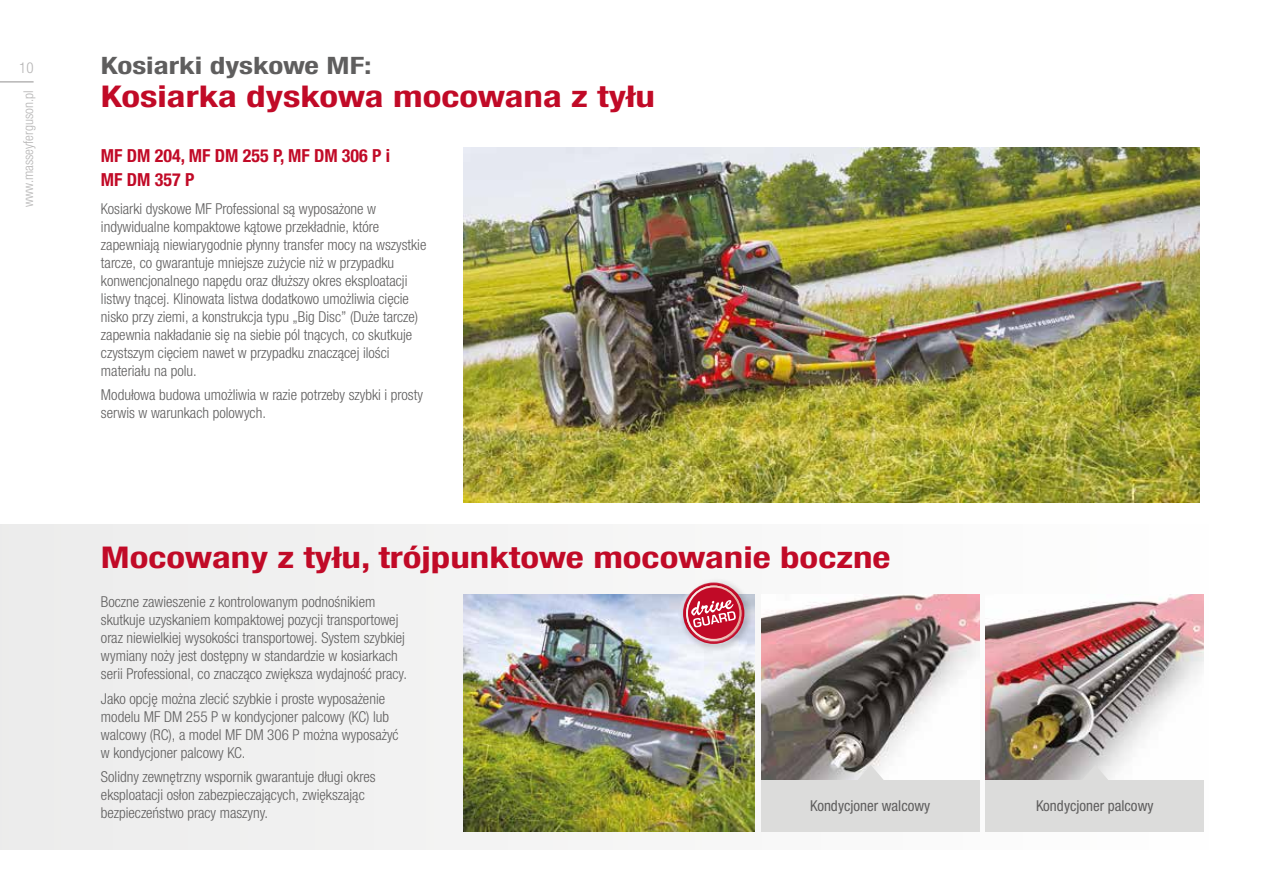
<style>
.page{position:relative;width:1263px;height:893px;background:#fff}
.page>*{position:absolute;margin:0;border:0;box-sizing:border-box;transform-origin:0 0}
.t1{font:700 condensed 30px "Helvetica Neue LTW1 G";color:#c10a27;scale:1.3 1}
.t2{font:700 condensed 24px "Helvetica Neue LTW1 G";color:#5f5e5e;scale:1.3 1}
.t3{font:700 condensed 18px/24px "Helvetica Neue LTW1 G";color:#c10a27}
.t4{font:300 condensed 15px/18px "Helvetica Neue LTW1 G";color:#5f5e5e}
.t5{font:condensed 15px "Helvetica Neue LTW1 G";color:#5f5e5e}
.t6{font:300 condensed 15px "Helvetica Neue LTW1 G";color:#b6b5b5}
.t7{font:300 condensed 13.5px "Helvetica Neue LTW1 G";color:#b6b5b5}
</style>
<div class="page">
<div style="left:0;top:525px;width:1231px;height:324px;background:linear-gradient(to right,#ebebeb,#fdfdfd)"></div>
<img style="left:464px;top:594px;width:291px;height:237px">
<img style="left:761px;top:594px;width:218px;height:186px">
<img style="left:986px;top:594px;width:218px;height:186px">
<div style="left:678px;top:578px;width:75px;height:75px;background:#000;opacity:.4"></div>
<div style="left:679px;top:579px;width:64px;height:63px;background:#fff;opacity:.75"></div>
<svg style="left:683px;top:582px;width:61px;height:62px;background:#d16677"></svg>
<div style="left:761px;top:780px;width:218px;height:51px;background:#dcdcdb"></div>
<div style="left:986px;top:780px;width:218px;height:51px;background:#dcdcdb"></div>
<svg style="left:856px;top:765px;width:29px;height:15px"></svg>
<svg style="left:1081px;top:765px;width:28px;height:15px"></svg>
<hr style="left:0;top:81px;width:34px;height:2px;background:#b6b5b5">
<img style="left:464px;top:148px;width:735px;height:355px">
<p class="t6" style="left:19px;top:59px;width:16px">10</p>
<h2 class="t2" style="left:101px;top:51px;width:210px">Kosiarki dyskowe MF:</h2>
<h1 class="t1" style="left:101px;top:78px;width:428px">Kosiarka dyskowa mocowana z tyłu</h1>
<p class="t3" style="left:101px;top:143px;width:291px">MF DM 204, MF DM 255 P, MF DM 306 P i<br>MF DM 357 P</p>
<p class="t4" style="left:101px;top:199px;width:327px">Kosiarki dyskowe MF Professional są wyposażone w indywidualne kompaktowe kątowe przekładnie, które zapewniają niewiarygodnie płynny transfer mocy na wszystkie tarcze, co gwarantuje mniejsze zużycie niż w przypadku konwencjonalnego napędu oraz dłuższy okres eksploatacji listwy tnącej. Klinowata listwa dodatkowo umożliwia cięcie nisko przy ziemi, a konstrukcja typu „Big Disc” (Duże tarcze) zapewnia nakładanie się na siebie pól tnących, co skutkuje czystszym cięciem nawet w przypadku znaczącej ilości materiału na polu.</p>
<p class="t4" style="left:101px;top:386px;width:323px">Modułowa budowa umożliwia w razie potrzeby szybki i prosty serwis w warunkach polowych.</p>
<p class="t7" style="left:20px;top:207px;width:118px;rotate:-90deg">www.masseyferguson.pl</p>
<h1 class="t1" style="left:101px;top:539px;width:609px">Mocowany z tyłu, trójpunktowe mocowanie boczne</h1>
<p class="t4" style="left:101px;top:593px;width:307px">Boczne zawieszenie z kontrolowanym podnośnikiem skutkuje uzyskaniem kompaktowej pozycji transportowej oraz niewielkiej wysokości transportowej. System szybkiej wymiany noży jest dostępny w standardzie w kosiarkach serii Professional, co znacząco zwiększa wydajność pracy.</p>
<p class="t4" style="left:101px;top:689px;width:299px">Jako opcję można zlecić szybkie i proste wyposażenie modelu MF DM 255 P w kondycjoner palcowy (KC) lub walcowy (RC), a model MF DM 306 P można wyposażyć w kondycjoner palcowy KC.</p>
<p class="t4" style="left:101px;top:768px;width:276px">Solidny zewnętrzny wspornik gwarantuje długi okres eksploatacji osłon zabezpieczających, zwiększając bezpieczeństwo pracy maszyny.</p>
<p class="t5" style="left:810px;top:797px;width:122px">Kondycjoner walcowy</p>
<p class="t5" style="left:1036px;top:797px;width:119px">Kondycjoner palcowy</p>
</div>
